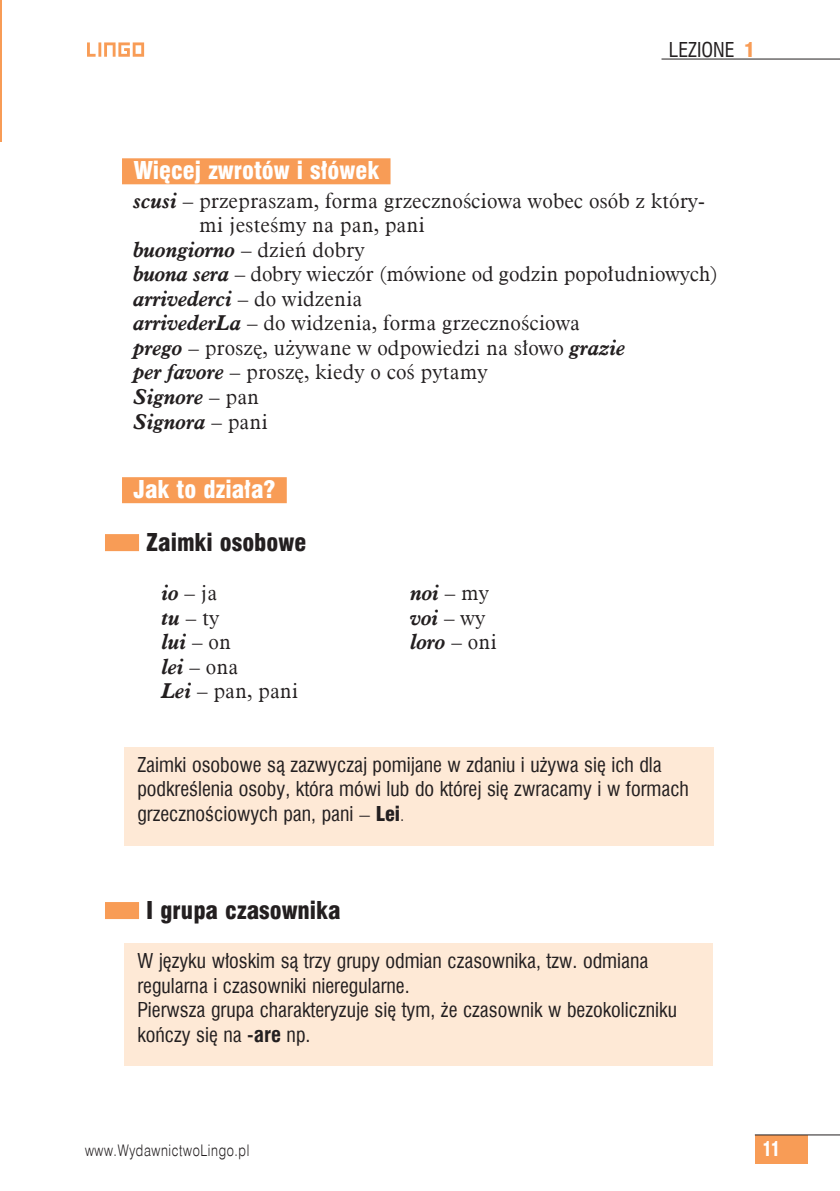
<style>
.page{position:relative;width:840px;height:1191px;background:#fff}
.page>*{position:absolute;margin:0;border:0;box-sizing:border-box;transform-origin:0 0}
.t1{font:24px "Swis 721 Blk Cn EU";color:#fff}
.t2{font:24px "Swis 721 Blk Cn EU";color:#231f20}
.t3{font:21px/24.6px "Aldine 721 Lt EU";color:#231f20}
.t4{font:italic 700 21px/24.6px "Aldine 721 EU";color:#231f20}
.t5{font:20px/24.6px "Swis 721 Cn EU";color:#231f20}
.t6{font:20px "Swis 721 Blk Cn EU";color:#fff;scale:.8 1}
.t7{font:16px "Swis 721 Lt EU";letter-spacing:.05em;color:#231f20;scale:.8 1}
.s1{font-family:"Swis 721 Blk Cn EU";color:#f89c56}
.s2{font-family:"Aldine 721 EU";font-weight:700;font-style:italic}
.s3{font-family:"Aldine 721 Lt EU";font-weight:400;font-style:normal}
.s4{font-family:"Aldine 721 Lt EU";font-size:21px}
.s5{font-family:"Swis 721 Blk Cn EU"}
.s6{font-family:"Swis 721 Lt Cn EU";font-size:18px}
.s7{font-weight:700}
.s8{font-weight:700;font-size:21px}
</style>
<div class="page">
<div style="left:754px;top:1134px;width:53px;height:29px;background:#f89c56"></div>
<hr style="left:754px;top:1134px;width:85px;height:1px;background:#231f20">
<svg style="left:87px;top:42px;width:57px;height:15px"></svg>
<hr style="left:661px;top:59px;width:178px;height:1px;background:#231f20">
<div style="left:122px;top:158px;width:268px;height:26px;background:#f89c56"></div>
<div style="left:122px;top:477px;width:164px;height:26px;background:#f89c56"></div>
<div style="left:105px;top:534px;width:34px;height:17px;background:#f89c56"></div>
<div style="left:105px;top:902px;width:34px;height:17px;background:#f89c56"></div>
<div style="left:124px;top:747px;width:589px;height:98px;background:#fee9d6"></div>
<div style="left:124px;top:943px;width:587px;height:123px;background:#fee9d6"></div>
<hr style="left:0;top:0;width:2px;height:142px;background:#f89c56">
<p class="t5" style="left:668px;top:37px;width:87px">lezione <span class="s1">1</span></p>
<p class="t1" style="left:133px;top:156px;width:247px">Więcej zwrotów i słówek</p>
<p class="t3" style="left:133px;top:188px;width:572px"><span class="s2">scusi</span> – przepraszam, forma grzecznościowa wobec osób z który-</p>
<p class="t3" style="left:199px;top:213px;width:227px">mi jesteśmy na pan, pani</p>
<p class="t3" style="left:133px;top:237px;width:232px"><span class="s2">buongiorno</span> – dzień dobry</p>
<p class="t3" style="left:133px;top:262px;width:585px"><span class="s2">buona sera</span> – dobry wieczór (mówione od godzin popołudniowych)</p>
<p class="t4" style="left:133px;top:287px;width:230px">arrivederci <span class="s3">– do widzenia</span></p>
<p class="t3" style="left:133px;top:311px;width:493px"><span class="s2">arrivederLa</span> – do widzenia, forma grzecznościowa <span class="s2">prego</span> – proszę, używane w odpowiedzi na słowo <span class="s2">grazie per favore</span> – proszę, kiedy o coś pytamy</p>
<p class="t4" style="left:133px;top:385px;width:136px">Signore <span class="s3">– pan<br></span>Signora <span class="s3">– pani</span></p>
<p class="t1" style="left:133px;top:474px;width:143px">Jak to działa?</p>
<p class="t2" style="left:146px;top:527px;width:162px">Zaimki osobowe</p>
<p class="t3" style="left:162px;top:581px;width:57px"><span class="s2">io</span> – ja</p>
<p class="t4" style="left:410px;top:581px;width:80px">noi <span class="s3">– my</span></p>
<p class="t3" style="left:162px;top:605px;width:59px"><span class="s2">tu</span> – ty</p>
<p class="t4" style="left:410px;top:605px;width:76px">voi <span class="s3">– wy</span></p>
<p class="t4" style="left:162px;top:630px;width:71px">lui <span class="s3">– on</span></p>
<p class="t4" style="left:410px;top:630px;width:88px">loro <span class="s3">– oni</span></p>
<p class="t3" style="left:162px;top:654px;width:138px"><span class="s2">lei</span> – ona<br><span class="s2">Lei</span> – pan, pani</p>
<p class="t5" style="left:137px;top:752px;width:553px">Zaimki osobowe są zazwyczaj pomijane w zdaniu i używa się ich dla podkreślenia osoby, która mówi lub do której się zwracamy i w formach grzecznościowych pan, pani <span class="s4">–</span> <span class="s5">Lei</span><span class="s6">.</span></p>
<p class="t2" style="left:146px;top:895px;width:196px">I grupa czasownika</p>
<p class="t5" style="left:137px;top:948px;width:541px">W języku włoskim są trzy grupy odmian czasownika, tzw. odmiana regularna i czasowniki nieregularne.<br>Pierwsza grupa charakteryzuje się tym, że czasownik w bezokoliczniku kończy się na <span class="s7">-</span><span class="s8">are</span> np.</p>
<p class="t7" style="left:85px;top:1140px;width:206px">www.WydawnictwoLingo.pl</p>
<p class="t6" style="left:762px;top:1136px;width:23px">11</p>
</div>
